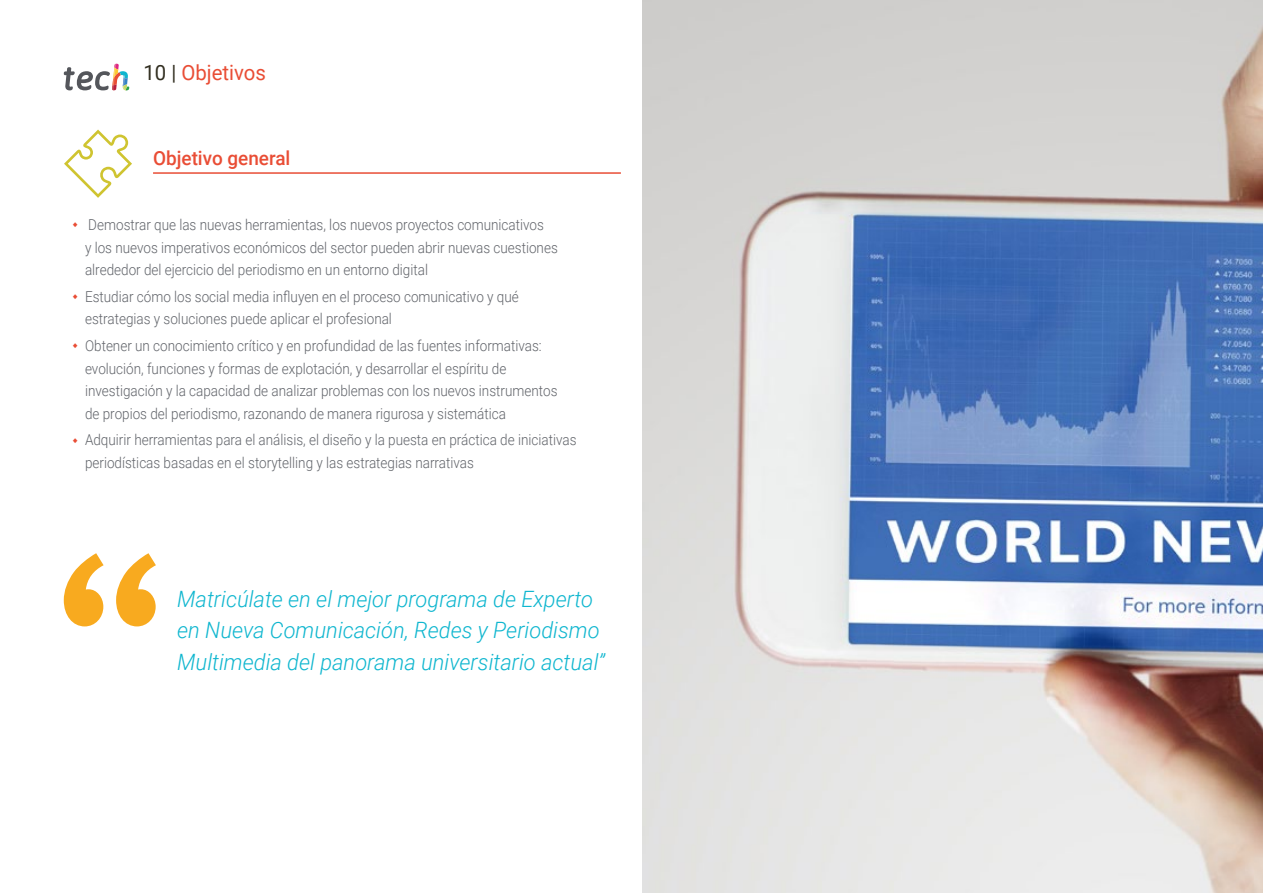
<style>
.page{position:relative;width:1263px;height:893px;background:#fff}
.page>*{position:absolute;margin:0;border:0;box-sizing:border-box;transform-origin:0 0}
.t1{font:italic 300 22.5px/31.5px "Roboto";color:#0fb6cf}
.t2{font:21px "Roboto";color:#e94d35}
.t3{font:500 19.5px "Roboto";color:#e94d35}
.t4{font:300 15px/22.5px "Roboto";color:#61646a;scale:.9 1}
.s1{color:#312e20}
</style>
<div class="page">
<hr style="left:153px;top:173px;width:468px;height:1px;background:#e94d35">
<svg style="left:64px;top:130px;width:68px;height:68px"></svg>
<svg style="left:64px;top:64px;width:65px;height:27px"></svg>
<svg style="left:64px;top:553px;width:92px;height:73px"></svg>
<img style="left:642px;top:0;width:621px;height:893px">
<h2 class="t2" style="left:144px;top:57px;width:124px"><span class="s1">10 |</span> Objetivos</h2>
<h3 class="t3" style="left:153px;top:144px;width:139px">Objetivo general</h3>
<p class="t4" style="left:85px;top:213px;width:527px">Demostrar que las nuevas herramientas, los nuevos proyectos comunicativos<br>y los nuevos imperativos económicos del sector pueden abrir nuevas cuestiones alrededor del ejercicio del periodismo en un entorno digital</p>
<p class="t4" style="left:85px;top:285px;width:483px">Estudiar cómo los social media influyen en el proceso comunicativo y qué estrategias y soluciones puede aplicar el profesional</p>
<p class="t4" style="left:85px;top:334px;width:526px">Obtener un conocimiento crítico y en profundidad de las fuentes informativas: evolución, funciones y formas de explotación, y desarrollar el espíritu de investigación y la capacidad de analizar problemas con los nuevos instrumentos de propios del periodismo, razonando de manera rigurosa y sistemática</p>
<p class="t4" style="left:85px;top:428px;width:548px">Adquirir herramientas para el análisis, el diseño y la puesta en práctica de iniciativas periodísticas basadas en el storytelling y las estrategias narrativas</p>
<h1 class="t1" style="left:177px;top:582px;width:429px">Matricúlate en el mejor programa de Experto en Nueva Comunicación, Redes y Periodismo<br>Multimedia del panorama universitario actual”</h1>
</div>
